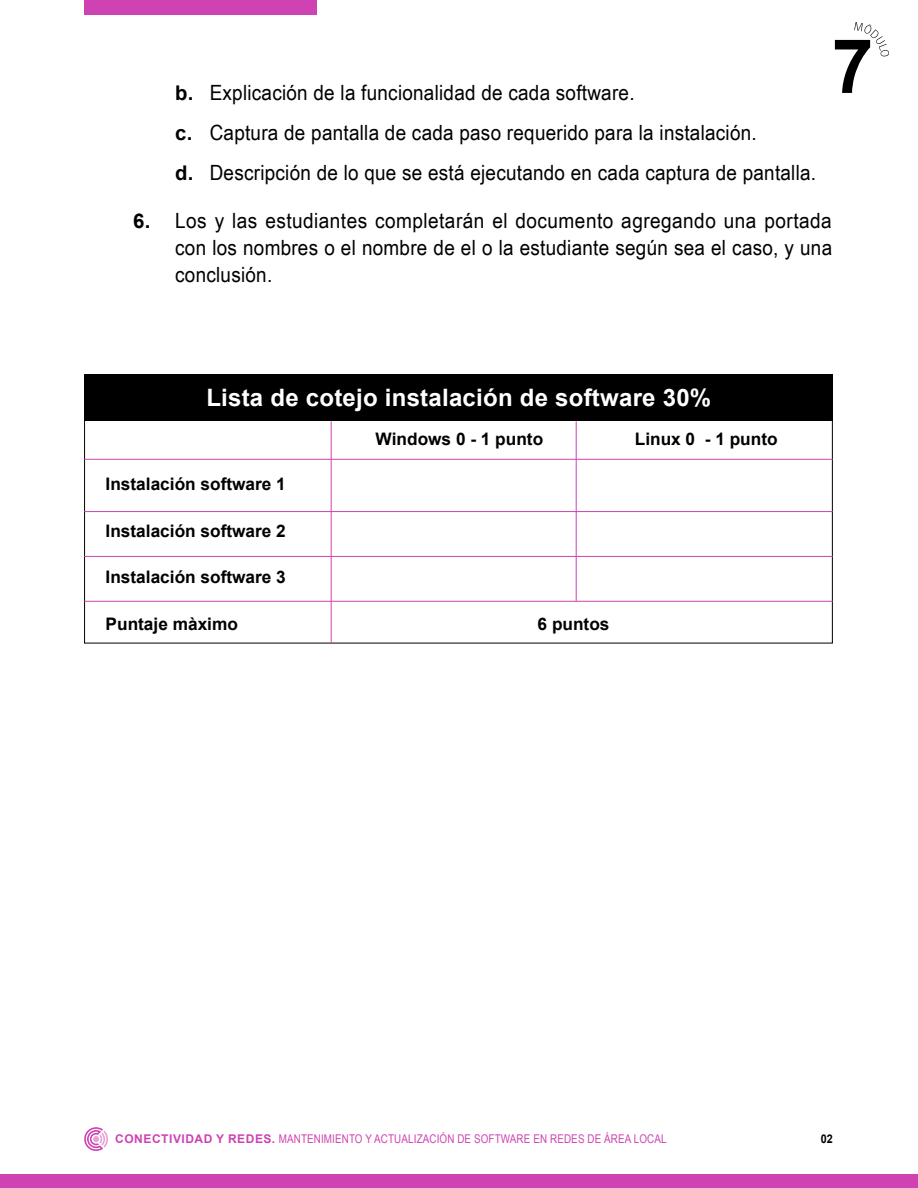
<style>
.page{position:relative;width:918px;height:1188px;background:#fff}
.page>*{position:absolute;margin:0;border:0;box-sizing:border-box;transform-origin:0 0}
.Título_6{font:700 24px "Arial";letter-spacing:.01em;color:#fff}
.Párrafo1{font:21px "Arial Narrow";letter-spacing:.01em;color:#000;scale:1.1 1}
.Parrafo{font:21px/27px "Arial Narrow";letter-spacing:.01em;color:#000;text-align:justify;scale:1.11 1}
.Indicadores{font:700 17.25px "Arial";color:#000}
.t1{font:12px "Arial Narrow";letter-spacing:.01em;color:#ce43b1}
.t2{font:700 12px "Arial";color:#000;scale:.9 1}
.s1{font-family:"Arial";font-weight:700;font-size:20.25px}
.s2{font-family:"Arial";font-weight:700}
</style>
<div class="page">
<div style="left:85px;top:0;width:232px;height:14px;background:#ce43b1"></div>
<div style="left:0;top:1174px;width:918px;height:14px;background:#ce43b1"></div>
<svg style="left:835px;top:22px;width:54px;height:71px"></svg>
<svg style="left:84px;top:1127px;width:24px;height:24px"></svg>
<div style="left:84px;top:375px;width:749px;height:46px;background:#000"></div>
<div style="left:84px;top:374px;width:749px;height:269px;border:1px solid #000"></div>
<hr style="left:84px;top:459px;width:749px;height:1px;background:#ce43b1">
<hr style="left:84px;top:556px;width:749px;height:1px;background:#ce43b1">
<hr style="left:84px;top:601px;width:749px;height:1px;background:#ce43b1">
<hr style="left:84px;top:511px;width:749px;height:1px;background:#ce43b1">
<hr style="left:331px;top:421px;width:1px;height:222px;background:#ce43b1">
<hr style="left:576px;top:421px;width:1px;height:180px;background:#ce43b1">
<p class="Párrafo1" style="left:175px;top:78px;width:419px"><span class="s1">b.</span> Explicación de la funcionalidad de cada software.</p>
<p class="Párrafo1" style="left:175px;top:117px;width:530px"><span class="s1">c.</span> Captura de pantalla de cada paso requerido para la instalación.</p>
<p class="Párrafo1" style="left:175px;top:157px;width:584px"><span class="s1">d.</span> Descripción de lo que se está ejecutando en cada captura de pantalla.</p>
<p class="Parrafo" style="left:175px;top:206px;width:593px;text-indent:-42px"><span class="s1">6.</span> Los y las estudiantes completarán el documento agregando una portada con los nombres o el nombre de el o la estudiante según sea el caso, y una conclusión.</p>
<h6 class="Título_6" style="left:206px;top:380px;width:506px">Lista de cotejo instalación de software 30%</h6>
<p class="Indicadores" style="left:376px;top:427px;width:169px">Windows 0 - 1 punto</p>
<p class="Indicadores" style="left:635px;top:427px;width:144px">Linux 0 - 1 punto</p>
<p class="Indicadores" style="left:106px;top:472px;width:182px">Instalación software 1</p>
<p class="Indicadores" style="left:106px;top:518px;width:182px">Instalación software 2</p>
<p class="Indicadores" style="left:106px;top:565px;width:182px">Instalación software 3</p>
<p class="Indicadores" style="left:106px;top:611px;width:134px">Puntaje màximo</p>
<p class="Indicadores" style="left:538px;top:611px;width:73px">6 puntos</p>
<p class="t1" style="left:115px;top:1130px;width:553px"><span class="s2">CONECTIVIDAD Y REDES.</span> MANTENIMIENTO Y ACTUALIZACIÓN DE SOFTWARE EN REDES DE ÁREA LOCAL</p>
<p class="t2" style="left:821px;top:1130px;width:15px">02</p>
</div>
